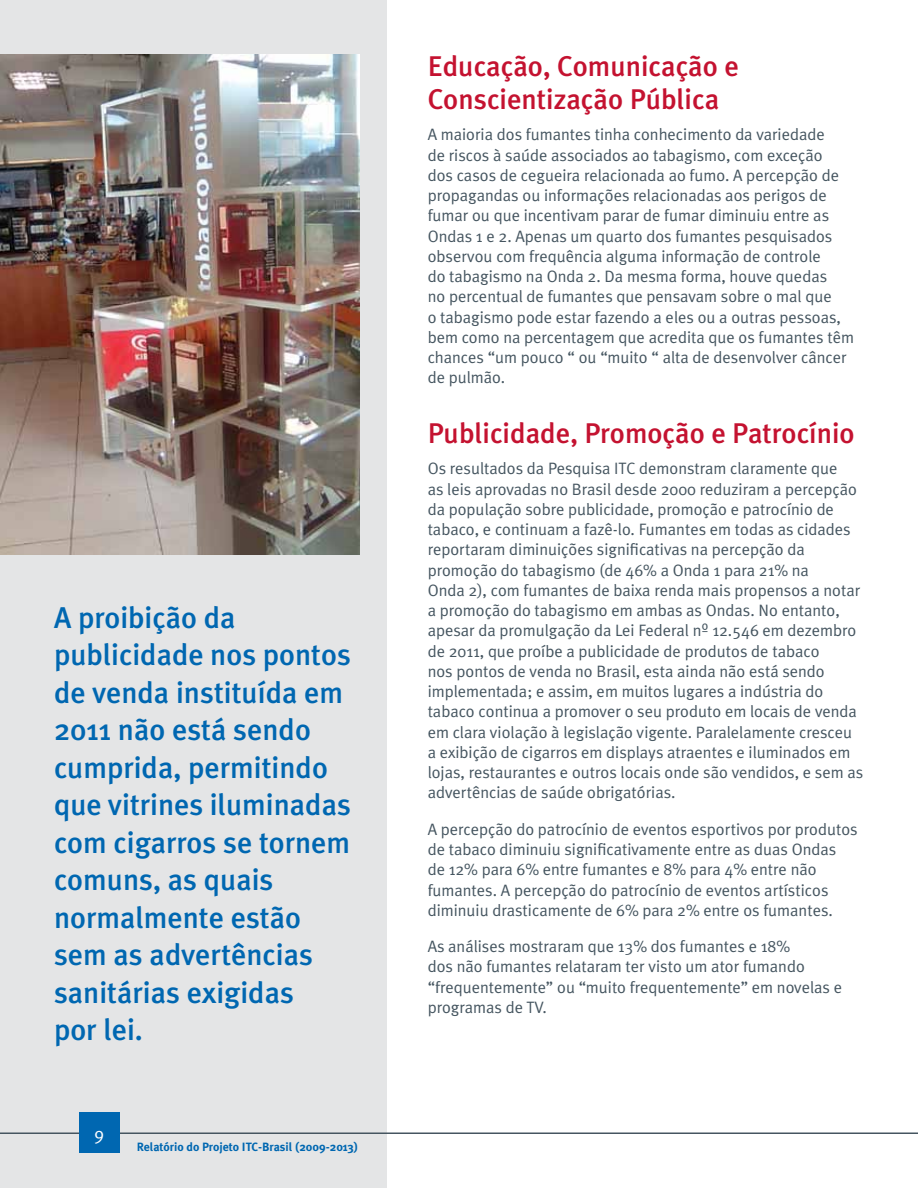
<style>
.page{position:relative;width:918px;height:1188px;background:#fff}
.page>*{position:absolute;margin:0;border:0;box-sizing:border-box;transform-origin:0 0}
.t1{font:500 30px/37.5px "Meta Plus";color:#0067b1}
.t2{font:500 28.5px/33px "Meta Plus";color:#c41230}
.t3{font:18px "Meta Plus Normal";color:#fff}
.t4{font:16.5px/20.2px "Meta Plus Normal";color:#455560}
.t5{font:700 12px "Meta Plus";color:#0067b1}
</style>
<div class="page">
<div style="left:0;top:0;width:387px;height:1188px;background:#e4e5e6"></div>
<hr style="left:0;top:1132px;width:918px;height:2px;background:#455560">
<div style="left:79px;top:1113px;width:40px;height:40px;background:#0067b1"></div>
<img style="left:0;top:54px;width:359px;height:501px">
<h1 class="t1" style="left:54px;top:599px;width:299px">A proibição da publicidade nos pontos de venda instituída em<br>2011 não está sendo cumprida, permitindo que vitrines iluminadas com cigarros se tornem comuns, as quais normalmente estão sem as advertências sanitárias exigidas<br>por lei.</h1>
<p class="t3" style="left:94px;top:1124px;width:11px">9</p>
<p class="t5" style="left:137px;top:1140px;width:223px">Relatório do Projeto ITC-Brasil (2009-2013)</p>
<h2 class="t2" style="left:428px;top:50px;width:313px">Educação, Comunicação e<br>Conscientização Pública</h2>
<p class="t4" style="left:428px;top:124px;width:428px">A maioria dos fumantes tinha conhecimento da variedade<br>de riscos à saúde associados ao tabagismo, com exceção<br>dos casos de cegueira relacionada ao fumo. A percepção de propagandas ou informações relacionadas aos perigos de fumar ou que incentivam parar de fumar diminuiu entre as Ondas 1 e 2. Apenas um quarto dos fumantes pesquisados observou com frequência alguma informação de controle<br>do tabagismo na Onda 2. Da mesma forma, houve quedas<br>no percentual de fumantes que pensavam sobre o mal que<br>o tabagismo pode estar fazendo a eles ou a outras pessoas, bem como na percentagem que acredita que os fumantes têm chances “um pouco “ ou “muito “ alta de desenvolver câncer de pulmão.</p>
<h2 class="t2" style="left:428px;top:417px;width:428px">Publicidade, Promoção e Patrocínio</h2>
<p class="t4" style="left:428px;top:458px;width:437px">Os resultados da Pesquisa ITC demonstram claramente que<br>as leis aprovadas no Brasil desde 2000 reduziram a percepção da população sobre publicidade, promoção e patrocínio de tabaco, e continuam a fazê-lo. Fumantes em todas as cidades reportaram diminuições significativas na percepção da promoção do tabagismo (de 46% a Onda 1 para 21% na<br>Onda 2), com fumantes de baixa renda mais propensos a notar a promoção do tabagismo em ambas as Ondas. No entanto, apesar da promulgação da Lei Federal nº 12.546 em dezembro de 2011, que proíbe a publicidade de produtos de tabaco<br>nos pontos de venda no Brasil, esta ainda não está sendo implementada; e assim, em muitos lugares a indústria do tabaco continua a promover o seu produto em locais de venda em clara violação à legislação vigente. Paralelamente cresceu a exibição de cigarros em displays atraentes e iluminados em lojas, restaurantes e outros locais onde são vendidos, e sem as advertências de saúde obrigatórias.</p>
<p class="t4" style="left:428px;top:819px;width:432px">A percepção do patrocínio de eventos esportivos por produtos de tabaco diminuiu significativamente entre as duas Ondas de 12% para 6% entre fumantes e 8% para 4% entre não fumantes. A percepção do patrocínio de eventos artísticos diminuiu drasticamente de 6% para 2% entre os fumantes.</p>
<p class="t4" style="left:428px;top:936px;width:416px">As análises mostraram que 13% dos fumantes e 18%<br>dos não fumantes relataram ter visto um ator fumando “frequentemente” ou “muito frequentemente” em novelas e programas de TV.</p>
</div>
